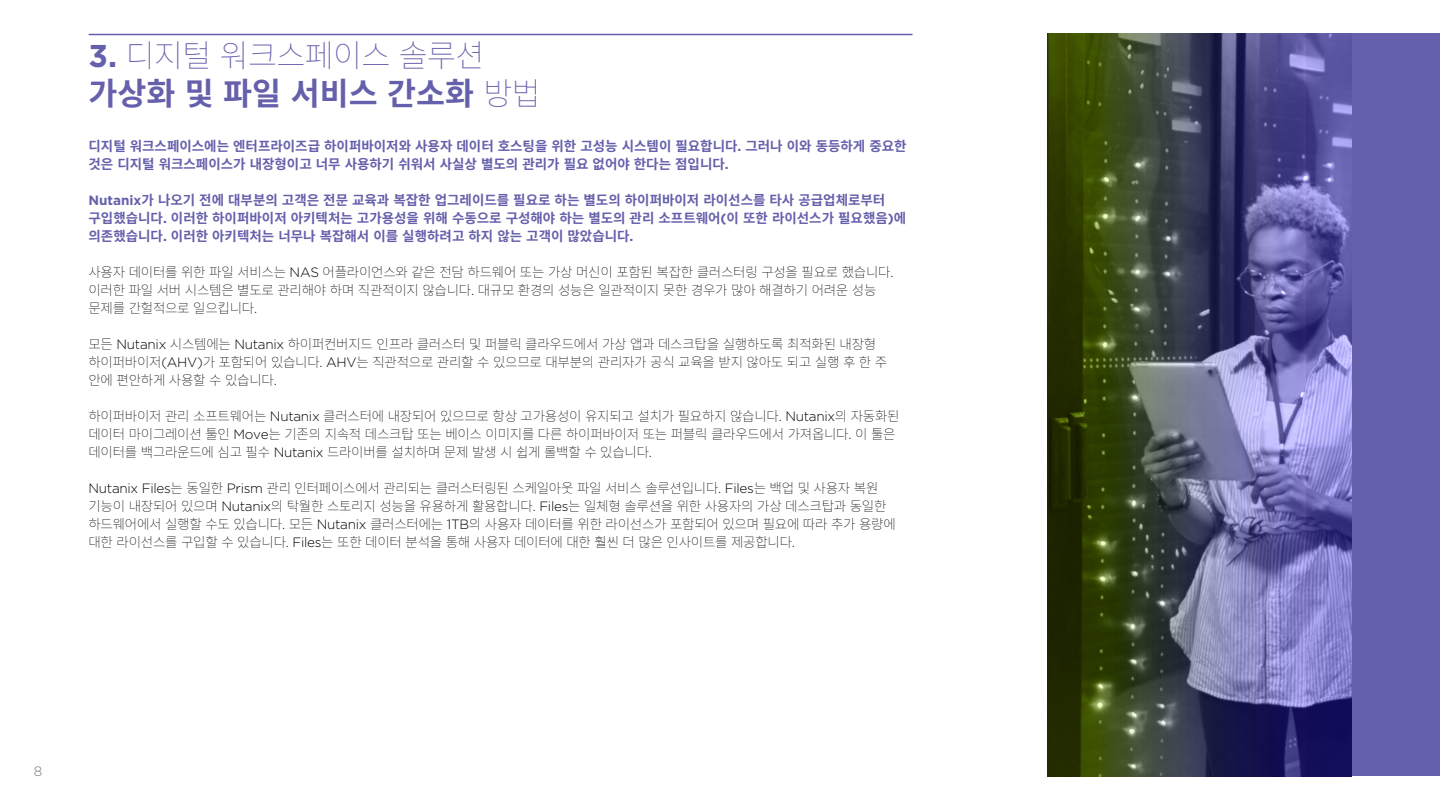
<style>
.page{position:relative;width:1440px;height:810px;background:#fff}
.page>*{position:absolute;margin:0;border:0;box-sizing:border-box;transform-origin:0 0}
.t1{font:200 31.5px/37.8px "Source Han Sans KR";letter-spacing:-.02em;color:#6560ab}
.t2{font:200 13.5px/18px "Source Han Sans KR";letter-spacing:-.02em;color:#000}
.t3{font:700 13.5px/18px "Source Han Sans KR";color:#6560ab}
.t4{font:300 13.5px "Gotham";color:#77787b}
.s1{font-family:"Gotham";font-weight:700}
.s2{font-weight:700}
.s3{font-family:"Gotham"}
.s4{font-family:"Gotham";font-weight:300}
</style>
<div class="page">
<div style="left:1306px;top:34px;width:134px;height:742px;background:#6560ab"></div>
<svg style="left:1048px;top:34px;width:304px;height:742px;background:#4e5362"></svg>
<hr style="left:89px;top:34px;width:823px;height:1px;background:#6560ab">
<h1 class="t1" style="left:88px;top:37px;width:454px"><span class="s1">3.</span> 디지털 워크스페이스 솔루션 <span class="s2">가상화 및 파일 서비스 간소화</span> 방법</h1>
<p class="t3" style="left:88px;top:137px;width:820px">디지털 워크스페이스에는 엔터프라이즈급 하이퍼바이저와 사용자 데이터 호스팅을 위한 고성능 시스템이 필요합니다<span class="s3">.</span> 그러나 이와 동등하게 중요한 것은 디지털 워크스페이스가 내장형이고 너무 사용하기 쉬워서 사실상 별도의 관리가 필요 없어야 한다는 점입니다<span class="s3">.</span></p>
<p class="t3" style="left:88px;top:191px;width:819px"><span class="s3">Nutanix</span>가 나오기 전에 대부분의 고객은 전문 교육과 복잡한 업그레이드를 필요로 하는 별도의 하이퍼바이저 라이선스를 타사 공급업체로부터 구입했습니다<span class="s3">.</span> 이러한 하이퍼바이저 아키텍처는 고가용성을 위해 수동으로 구성해야 하는 별도의 관리 소프트웨어<span class="s3">(</span>이 또한 라이선스가 필요했음<span class="s3">)</span>에 의존했습니다<span class="s3">.</span> 이러한 아키텍처는 너무나 복잡해서 이를 실행하려고 하지 않는 고객이 많았습니다<span class="s3">.</span></p>
<p class="t2" style="left:88px;top:263px;width:807px">사용자 데이터를 위한 파일 서비스는 <span class="s4">NAS</span> 어플라이언스와 같은 전담 하드웨어 또는 가상 머신이 포함된 복잡한 클러스터링 구성을 필요로 했습니다<span class="s4">. </span>이러한 파일 서버 시스템은 별도로 관리해야 하며 직관적이지 않습니다<span class="s4">.</span> 대규모 환경의 성능은 일관적이지 못한 경우가 많아 해결하기 어려운 성능 문제를 간헐적으로 일으킵니다<span class="s4">.</span></p>
<p class="t2" style="left:88px;top:335px;width:800px">모든 <span class="s4">Nutanix</span> 시스템에는 <span class="s4">Nutanix</span> 하이퍼컨버지드 인프라 클러스터 및 퍼블릭 클라우드에서 가상 앱과 데스크탑을 실행하도록 최적화된 내장형 하이퍼바이저<span class="s4">(AHV)</span>가 포함되어 있습니다<span class="s4">. AHV</span>는 직관적으로 관리할 수 있으므로 대부분의 관리자가 공식 교육을 받지 않아도 되고 실행 후 한 주 안에 편안하게 사용할 수 있습니다<span class="s4">.</span></p>
<p class="t2" style="left:88px;top:407px;width:813px">하이퍼바이저 관리 소프트웨어는 <span class="s4">Nutanix</span> 클러스터에 내장되어 있으므로 항상 고가용성이 유지되고 설치가 필요하지 않습니다<span class="s4">. Nutanix</span>의 자동화된 데이터 마이그레이션 툴인 <span class="s4">Move</span>는 기존의 지속적 데스크탑 또는 베이스 이미지를 다른 하이퍼바이저 또는 퍼블릭 클라우드에서 가져옵니다<span class="s4">.</span> 이 툴은 데이터를 백그라운드에 심고 필수 <span class="s4">Nutanix</span> 드라이버를 설치하며 문제 발생 시 쉽게 롤백할 수 있습니다<span class="s4">.</span></p>
<p class="t2" style="left:88px;top:479px;width:809px"><span class="s4">Nutanix Files</span>는 동일한 <span class="s4">Prism</span> 관리 인터페이스에서 관리되는 클러스터링된 스케일아웃 파일 서비스 솔루션입니다<span class="s4">. Files</span>는 백업 및 사용자 복원 기능이 내장되어 있으며 <span class="s4">Nutanix</span>의 탁월한 스토리지 성능을 유용하게 활용합니다<span class="s4">. Files</span>는 일체형 솔루션을 위한 사용자의 가상 데스크탑과 동일한 하드웨어에서 실행할 수도 있습니다<span class="s4">.</span> 모든 <span class="s4">Nutanix</span> 클러스터에는 <span class="s4">1TB</span>의 사용자 데이터를 위한 라이선스가 포함되어 있으며 필요에 따라 추가 용량에 대한 라이선스를 구입할 수 있습니다<span class="s4">. Files</span>는 또한 데이터 분석을 통해 사용자 데이터에 대한 훨씬 더 많은 인사이트를 제공합니다<span class="s4">.</span></p>
<p class="t4" style="left:34px;top:763px;width:10px">8</p>
</div>
